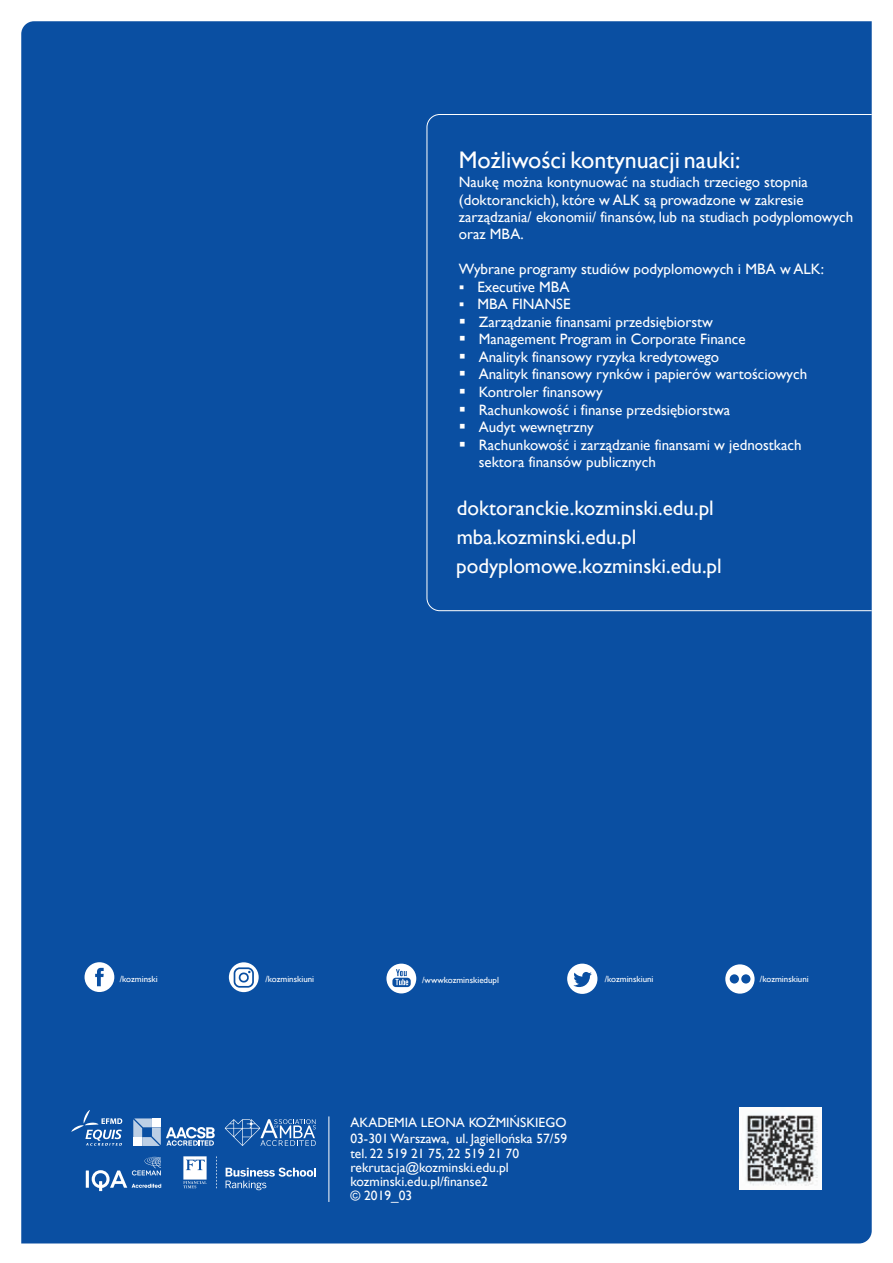
<style>
.page{position:relative;width:893px;height:1263px;background:#fff}
.page>*{position:absolute;margin:0;border:0;box-sizing:border-box;transform-origin:0 0}
.t1{font:24px "Gill Sans";color:#fff}
.t2{font:21px/28.3px "Gill Sans";color:#fff}
.t3{font:15px/17.4px "Gill Sans";color:#fff}
.t4{font:13.5px/15.6px "Gill Sans";color:#fff;text-align:justify}
.t5{font:8.85px "Gill Sans";color:#fff}
</style>
<div class="page">
<div style="left:21px;top:21px;width:851px;height:1222px;background:#0a4fa2"></div>
<div style="left:426px;top:114px;width:446px;height:497px;background:#0a4fa2"></div>
<hr style="left:328px;top:1116px;width:1px;height:86px;background:#fff">
<svg style="left:71px;top:1110px;width:51px;height:36px;background:#356eb2"></svg>
<svg style="left:86px;top:1157px;width:75px;height:34px;background:#3971b4"></svg>
<svg style="left:183px;top:1156px;width:24px;height:32px"></svg>
<svg style="left:226px;top:1167px;width:90px;height:23px;background:#3f75b6"></svg>
<svg style="left:216px;top:1156px;width:1px;height:32px"></svg>
<svg style="left:133px;top:1118px;width:82px;height:28px"></svg>
<svg style="left:225px;top:1119px;width:91px;height:27px;background:#4076b6"></svg>
<svg style="left:725px;top:964px;width:30px;height:30px"></svg>
<svg style="left:85px;top:962px;width:29px;height:30px"></svg>
<svg style="left:386px;top:964px;width:30px;height:29px"></svg>
<svg style="left:567px;top:964px;width:30px;height:30px"></svg>
<svg style="left:229px;top:962px;width:30px;height:30px"></svg>
<svg style="left:234px;top:967px;width:20px;height:21px"></svg>
<img style="left:740px;top:1107px;width:82px;height:82px">
<h1 class="t1" style="left:459px;top:146px;width:283px">Możliwości kontynuacji nauki:</h1>
<p class="t3" style="left:459px;top:174px;width:396px">Naukę można kontynuować na studiach trzeciego stopnia (doktoranckich), które w ALK są prowadzone w zakresie zarządzania/ ekonomii/ finansów, lub na studiach podyplomowych oraz MBA.</p>
<p class="t3" style="left:459px;top:261px;width:367px">Wybrane programy studiów podyplomowych i MBA w ALK:</p>
<p class="t3" style="left:459px;top:278px;width:112px">▪ Executive MBA</p>
<p class="t3" style="left:459px;top:295px;width:113px">▪ MBA FINANSE</p>
<p class="t3" style="left:459px;top:313px;width:256px">▪ Zarządzanie finansami przedsiębiorstw</p>
<p class="t3" style="left:459px;top:331px;width:288px">▪ Management Program in Corporate Finance</p>
<p class="t3" style="left:459px;top:348px;width:262px">▪ Analityk finansowy ryzyka kredytowego</p>
<p class="t3" style="left:459px;top:366px;width:350px">▪ Analityk finansowy rynków i papierów wartościowych</p>
<p class="t3" style="left:459px;top:383px;width:145px">▪ Kontroler finansowy</p>
<p class="t3" style="left:459px;top:401px;width:273px">▪ Rachunkowość i finanse przedsiębiorstwa</p>
<p class="t3" style="left:459px;top:419px;width:136px">▪ Audyt wewnętrzny</p>
<p class="t3" style="left:479px;top:436px;width:324px;text-indent:-20px">▪ Rachunkowość i zarządzanie finansami w jednostkach sektora finansów publicznych</p>
<h2 class="t2" style="left:457px;top:494px;width:259px">doktoranckie.kozminski.edu.pl</h2>
<h2 class="t2" style="left:456px;top:523px;width:267px">mba.kozminski.edu.pl podyplomowe.kozminski.edu.pl</h2>
<p class="t5" style="left:120px;top:973px;width:40px">/kozminski</p>
<p class="t5" style="left:265px;top:974px;width:50px">/kozminskiuni</p>
<p class="t5" style="left:422px;top:974px;width:78px">/wwwkozminskiedupl</p>
<p class="t5" style="left:605px;top:974px;width:50px">/kozminskiuni</p>
<p class="t5" style="left:760px;top:974px;width:50px">/kozminskiuni</p>
<p class="t4" style="left:350px;top:1115px;width:218px">AKADEMIA LEONA KOŹMIŃSKIEGO 03-301 Warszawa, ul. Jagiellońska 57/59 tel. 22 519 21 75, 22 519 21 70</p>
<p class="t4" style="left:350px;top:1161px;width:160px;line-height:14.1px;text-align:left">rekrutacja@kozminski.edu.pl kozminski.edu.pl/finanse2<br>© 2019_03</p>
</div>
